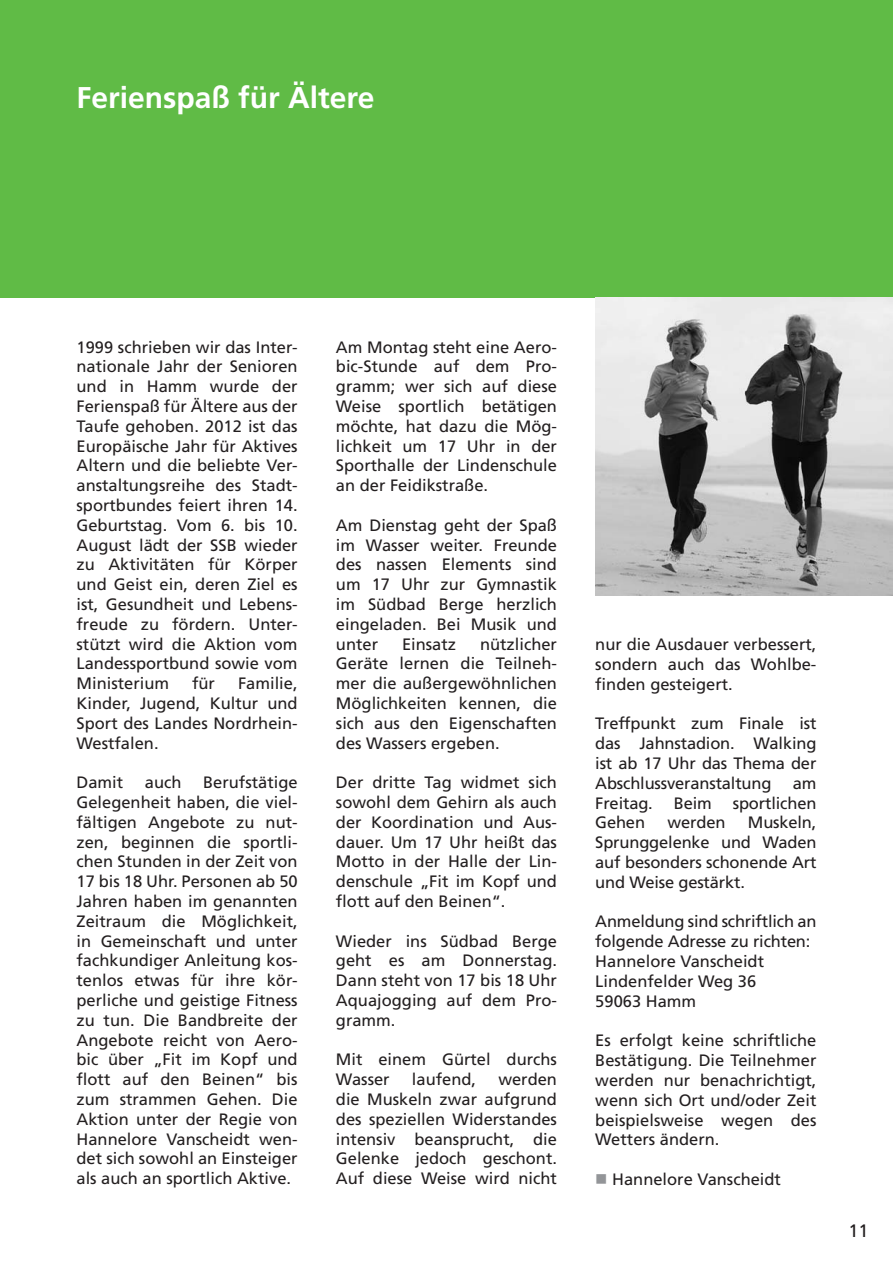
<style>
.page{position:relative;width:893px;height:1263px;background:#fff}
.page>*{position:absolute;margin:0;border:0;box-sizing:border-box;transform-origin:0 0}
.t1{font:700 30px "Frutiger";color:#fff}
.t2{font:18px "Frutiger";color:#231f20}
.t3{font:16.5px/19.8px "Frutiger";color:#231f20;text-align:justify}
.s1{color:#939598}
</style>
<div class="page">
<div style="left:0;top:0;width:893px;height:298px;background:#60bb46"></div>
<img style="left:595px;top:298px;width:298px;height:297px">
<h1 class="t1" style="left:77px;top:79px;width:299px">Ferienspaß für Ältere</h1>
<p class="t3" style="left:77px;top:337px;width:223px">1999 schrieben wir das Inter&shy;nationale Jahr der Senioren und in Hamm wurde der Ferienspaß für Ältere aus der Taufe gehoben. 2012 ist das Europäische Jahr für Aktives Altern und die beliebte Ver&shy;anstaltungsreihe des Stadt&shy;sportbundes feiert ihren 14.<br>Geburtstag. Vom 6. bis 10.<br>August lädt der SSB wieder zu Aktivitäten für Körper und Geist ein, deren Ziel es ist, Gesundheit und Lebens&shy;freude zu fördern. Unter&shy;stützt wird die Aktion vom Landessportbund sowie vom Ministerium</p>
<p class="t3" style="left:192px;top:674px;width:24px">für</p>
<p class="t3" style="left:77px;top:674px;width:223px;text-indent:161px">Familie, Kinder, Jugend, Kultur und Sport des Landes Nordrhein-Westfalen.</p>
<p class="t3" style="left:77px;top:773px;width:48px">Damit</p>
<p class="t3" style="left:145px;top:773px;width:38px">auch</p>
<p class="t3" style="left:77px;top:773px;width:223px;text-indent:127px">Berufstätige Gelegenheit haben, die viel&shy;fältigen Angebote zu nut&shy;zen, beginnen die sportli&shy;chen Stunden in der Zeit von 17 bis 18 Uhr. Personen ab 50<br>Jahren haben im genannten Zeitraum die Möglichkeit, in Gemeinschaft und unter fachkundiger Anleitung kos&shy;tenlos etwas für ihre kör&shy;perliche und geistige Fitness zu tun. Die Bandbreite der Angebote reicht von Aero&shy;bic über „Fit im Kopf und flott auf den Beinen“ bis zum strammen Gehen. Die Aktion unter der Regie von Hannelore Vanscheidt wen&shy;det sich sowohl an Einsteiger als auch an sportlich Aktive.</p>
<p class="t3" style="left:336px;top:337px;width:223px">Am Montag steht eine Aero&shy;bic-Stunde auf dem Pro&shy;gramm; wer sich auf diese Weise sportlich betätigen möchte, hat dazu die Mög&shy;lichkeit um 17 Uhr in der Sporthalle der Lindenschule an der Feidikstraße.</p>
<p class="t3" style="left:336px;top:515px;width:223px">Am Dienstag geht der Spaß im Wasser weiter. Freunde des nassen Elements sind um 17 Uhr zur Gymnastik im Südbad Berge herzlich eingeladen. Bei Musik und unter</p>
<p class="t3" style="left:336px;top:634px;width:223px;text-indent:144px">nützlicher Geräte lernen die Teilneh&shy;mer die außergewöhnlichen Möglichkeiten kennen, die sich aus den Eigenschaften des Wassers ergeben.</p>
<p class="t3" style="left:336px;top:773px;width:223px">Der dritte Tag widmet sich sowohl dem Gehirn als auch der Koordination und Aus&shy;dauer. Um 17 Uhr heißt das Motto in der Halle der Lin&shy;denschule „Fit im Kopf und flott auf den Beinen“.</p>
<p class="t3" style="left:336px;top:931px;width:223px">Wieder ins Südbad Berge geht es am Donnerstag.<br>Dann steht von 17 bis 18 Uhr Aquajogging auf dem Pro&shy;gramm.</p>
<p class="t3" style="left:336px;top:1050px;width:223px">Mit einem Gürtel durchs<br>Wasser</p>
<p class="t3" style="left:402px;top:634px;width:56px">Einsatz</p>
<p class="t3" style="left:412px;top:1070px;width:66px">laufend,</p>
<p class="t3" style="left:336px;top:1070px;width:223px;text-indent:162px">werden die Muskeln zwar aufgrund des speziellen Widerstandes intensiv beansprucht, die Gelenke jedoch geschont.<br>Auf diese Weise wird nicht</p>
<p class="t3" style="left:595px;top:635px;width:223px">nur die Ausdauer verbessert, sondern auch das Wohlbe&shy;finden gesteigert.</p>
<p class="t3" style="left:595px;top:714px;width:223px">Treffpunkt zum Finale ist das Jahnstadion. Walking ist ab 17 Uhr das Thema der Abschlussveranstaltung</p>
<p class="t3" style="left:793px;top:773px;width:25px">am</p>
<p class="t3" style="left:595px;top:793px;width:59px">Freitag.</p>
<p class="t3" style="left:674px;top:793px;width:40px">Beim</p>
<p class="t3" style="left:733px;top:793px;width:85px">sportlichen</p>
<p class="t3" style="left:595px;top:813px;width:51px">Gehen</p>
<p class="t3" style="left:668px;top:813px;width:59px">werden</p>
<p class="t3" style="left:595px;top:813px;width:223px;text-indent:153px">Muskeln, Sprunggelenke und Waden auf besonders schonende Art und Weise gestärkt.</p>
<p class="t3" style="left:595px;top:912px;width:223px;text-align:left">Anmeldung sind schriftlich an folgende Adresse zu richten:<br>Hannelore Vanscheidt<br>Lindenfelder Weg 36<br>59063 Hamm</p>
<p class="t3" style="left:595px;top:1031px;width:223px">Es erfolgt keine schriftliche Bestätigung. Die Teilnehmer werden nur benachrichtigt, wenn sich Ort und/oder Zeit beispielsweise wegen des Wetters ändern.</p>
<p class="t3" style="left:595px;top:1169px;width:187px"><span class="s1">■</span> Hannelore Vanscheidt</p>
<p class="t2" style="left:848px;top:1220px;width:22px">11</p>
</div>
